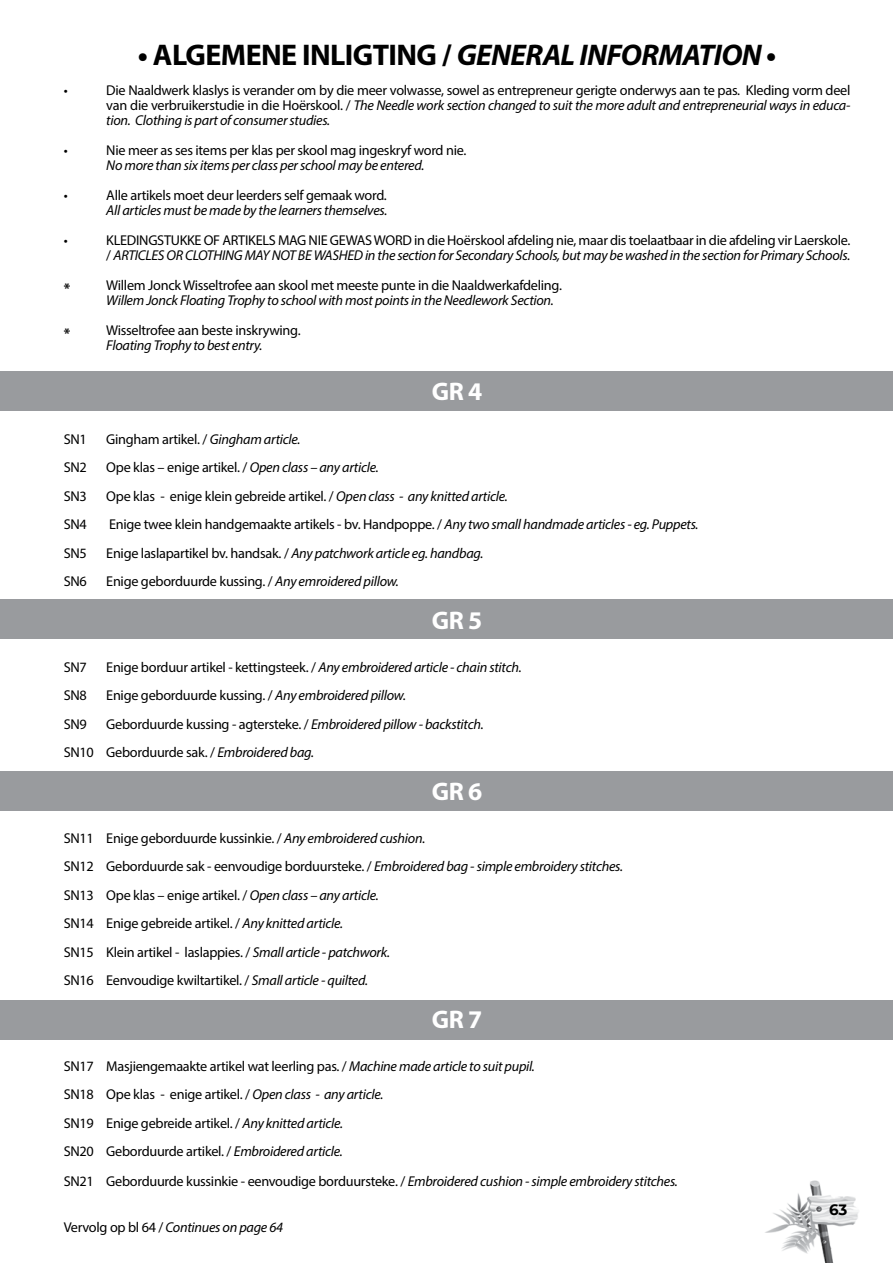
<style>
.page{position:relative;width:893px;height:1263px;background:#fff}
.page>*{position:absolute;margin:0;border:0;box-sizing:border-box;transform-origin:0 0}
.t1{font:700 30px "Myriad Pro";letter-spacing:-.02em;color:#000}
.t2{font:700 25.5px "Myriad Pro";letter-spacing:-.02em;color:#fff}
.t3{font:700 15px "Montserrat";color:#000}
.t4{font:14.25px/28.5px "Myriad Pro";letter-spacing:-.02em;color:#000}
.t5{font:italic 14.25px "Myriad Pro";letter-spacing:-.02em;color:#000}
.t6{font:700 14.25px "Myriad Pro";color:#000}
.s1{font-style:italic}
.s2{font-style:normal}
</style>
<div class="page">
<img style="left:765px;top:1180px;width:94px;height:83px">
<div style="left:0;top:371px;width:893px;height:39px;background:#999b9e"></div>
<div style="left:0;top:600px;width:893px;height:39px;background:#999b9e"></div>
<div style="left:0;top:772px;width:893px;height:39px;background:#999b9e"></div>
<div style="left:0;top:1001px;width:893px;height:39px;background:#999b9e"></div>
<h1 class="t1" style="left:138px;top:35px;width:640px">• ALGEMENE INLIGTING / <span class="s1">GENERAL INFORMATION •</span></h1>
<p class="t4" style="left:64px;top:76px;width:6px">•</p>
<p class="t4" style="left:106px;top:83px;width:746px;line-height:15px;text-align:justify">Die Naaldwerk klaslys is verander om by die meer volwasse, sowel as entrepreneur gerigte onderwys aan te pas. Kleding vorm deel van die verbruikerstudie in die Hoërskool. / <span class="s1">The Needle work section changed to suit the more adult and entrepreneurial ways in educa&shy;tion. Clothing is part of consumer studies.</span></p>
<p class="t4" style="left:64px;top:136px;width:6px">•</p>
<p class="t4" style="left:106px;top:136px;width:362px">Nie meer as ses items per klas per skool mag ingeskryf word nie.</p>
<p class="t5" style="left:106px;top:156px;width:320px">No more than six items per class per school may be entered.</p>
<p class="t4" style="left:64px;top:181px;width:6px">•</p>
<p class="t4" style="left:106px;top:181px;width:282px">Alle artikels moet deur leerders self gemaak word.</p>
<p class="t5" style="left:106px;top:201px;width:283px">All articles must be made by the learners themselves.</p>
<p class="t4" style="left:64px;top:226px;width:6px">•</p>
<p class="t4" style="left:106px;top:233px;width:746px;line-height:15px">KLEDINGSTUKKE OF ARTIKELS MAG NIE GEWAS WORD in die Hoërskool afdeling nie, maar dis toelaatbaar in die afdeling vir Laerskole. / <span class="s1">ARTICLES OR CLOTHING MAY NOT BE WASHED in the section for Secondary Schools, but may be washed in the section for Primary Schools.</span></p>
<p class="t6" style="left:64px;top:279px;width:8px">*</p>
<p class="t4" style="left:106px;top:271px;width:457px">Willem Jonck Wisseltrofee aan skool met meeste punte in die Naaldwerkafdeling.</p>
<p class="t5" style="left:106px;top:291px;width:449px">Willem Jonck Floating Trophy to school with most points in the Needlework Section.</p>
<p class="t6" style="left:64px;top:324px;width:8px">*</p>
<p class="t4" style="left:106px;top:316px;width:196px">Wisseltrofee aan beste inskrywing.</p>
<p class="t5" style="left:106px;top:336px;width:158px">Floating Trophy to best entry.</p>
<h2 class="t2" style="left:432px;top:374px;width:52px">GR4</h2>
<p class="t4" style="left:64px;top:425px;width:25px">SN1</p>
<p class="t4" style="left:106px;top:425px;width:196px">Gingham artikel. / <span class="s1">Gingham article.</span></p>
<p class="t4" style="left:64px;top:453px;width:25px">SN2</p>
<p class="t4" style="left:106px;top:453px;width:274px">Ope klas – enige artikel. / <span class="s1">Open class – any article.</span></p>
<p class="t4" style="left:64px;top:482px;width:25px">SN3</p>
<p class="t4" style="left:106px;top:482px;width:403px">Ope klas - enige klein gebreide artikel. / <span class="s1">Open class - any knitted article.</span></p>
<p class="t4" style="left:64px;top:510px;width:25px">SN4</p>
<p class="t4" style="left:109px;top:510px;width:591px">Enige twee klein handgemaakte artikels - bv. Handpoppe. / <span class="s1">Any two small handmade articles - eg. Puppets.</span></p>
<p class="t4" style="left:64px;top:539px;width:25px">SN5</p>
<p class="t4" style="left:106px;top:539px;width:379px">Enige laslapartikel bv. handsak. / <span class="s1">Any patchwork article eg. handbag.</span></p>
<p class="t4" style="left:64px;top:567px;width:25px">SN6</p>
<p class="t4" style="left:106px;top:567px;width:294px">Enige geborduurde kussing. / <span class="s1">Any emroidered pillow.</span></p>
<h2 class="t2" style="left:432px;top:604px;width:52px">GR 5</h2>
<p class="t4" style="left:64px;top:653px;width:25px">SN7</p>
<p class="t4" style="left:106px;top:653px;width:417px">Enige borduur artikel - kettingsteek. / <span class="s1">Any embroidered article - chain stitch.</span></p>
<p class="t4" style="left:64px;top:681px;width:25px">SN8</p>
<p class="t4" style="left:106px;top:681px;width:301px">Enige geborduurde kussing. / <span class="s1">Any embroidered pillow.</span></p>
<p class="t4" style="left:64px;top:710px;width:25px">SN9</p>
<p class="t4" style="left:64px;top:710px;width:421px;text-indent:43px">Geborduurde kussing - agtersteke. / <span class="s1">Embroidered pillow - backstitch.<br></span>SN10 Geborduurde sak. / <span class="s1">Embroidered bag.</span></p>
<h2 class="t2" style="left:432px;top:775px;width:52px">GR6</h2>
<p class="t4" style="left:64px;top:824px;width:561px">SN11 Enige geborduurde kussinkie. / <span class="s1">Any embroidered cushion.<br></span>SN12 Geborduurde sak - eenvoudige borduursteke. / <span class="s1">Embroidered bag - simple embroidery stitches.<br></span>SN13 Ope klas – enige artikel. / <span class="s1">Open class – any article.<br></span>SN14 Enige gebreide artikel. / <span class="s1">Any knitted article.<br></span>SN15 Klein artikel - laslappies. / <span class="s1">Small article - patchwork.<br></span>SN16 Eenvoudige kwiltartikel. / <span class="s1">Small article - quilted.</span></p>
<h2 class="t2" style="left:432px;top:1003px;width:52px">GR 7</h2>
<p class="t4" style="left:64px;top:1051px;width:616px">SN17 Masjiengemaakte artikel wat leerling pas. / <span class="s1">Machine made article to suit pupil.<br></span>SN18 Ope klas - enige artikel. / <span class="s1">Open class - any article.<br></span>SN19 Enige gebreide artikel. / <span class="s1">Any knitted article.<br></span>SN20 Geborduurde artikel. / <span class="s1">Embroidered article.<br></span>SN21 Geborduurde kussinkie - eenvoudige borduursteke. / <span class="s1">Embroidered cushion - simple embroidery stitches.</span></p>
<p class="t5" style="left:64px;top:1219px;width:221px"><span class="s2">Vervolg op bl 64 /</span> Continues on page 64</p>
<p class="t3" style="left:829px;top:1199px;width:20px">63</p>
</div>
